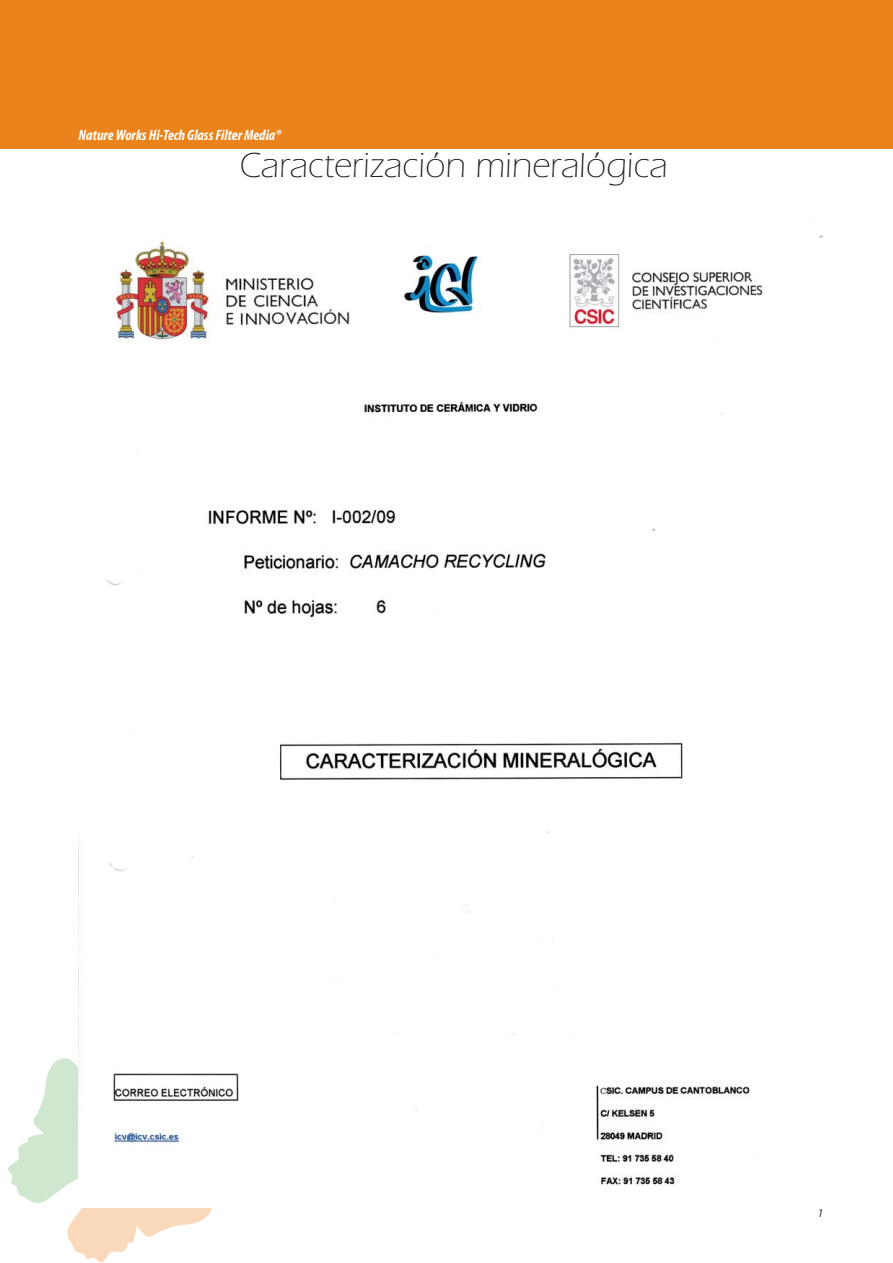
<style>
.page{position:relative;width:893px;height:1263px;background:#fff}
.page>*{position:absolute;margin:0;border:0;box-sizing:border-box;transform-origin:0 0}
.t1{font:300 36px "ITC Eras Std";color:#231f20}
.t2{font:italic 700 condensed 15px "Myriad Pro";color:#fff}
.t3{font:italic condensed 12px "Myriad Pro";color:#231f20}
</style>
<div class="page">
<svg style="left:8px;top:1057px;width:204px;height:205px"></svg>
<div style="left:0;top:0;width:893px;height:149px;background:#eb831d"></div>
<img style="left:79px;top:234px;width:744px;height:974px">
<p class="t2" style="left:79px;top:129px;width:204px">Nature Works Hi-Tech Glass Filter Media®</p>
<h1 class="t1" style="left:239px;top:151px;width:430px">Caracterización mineralógica</h1>
<p class="t3" style="left:818px;top:1208px;width:6px">1</p>
</div>
